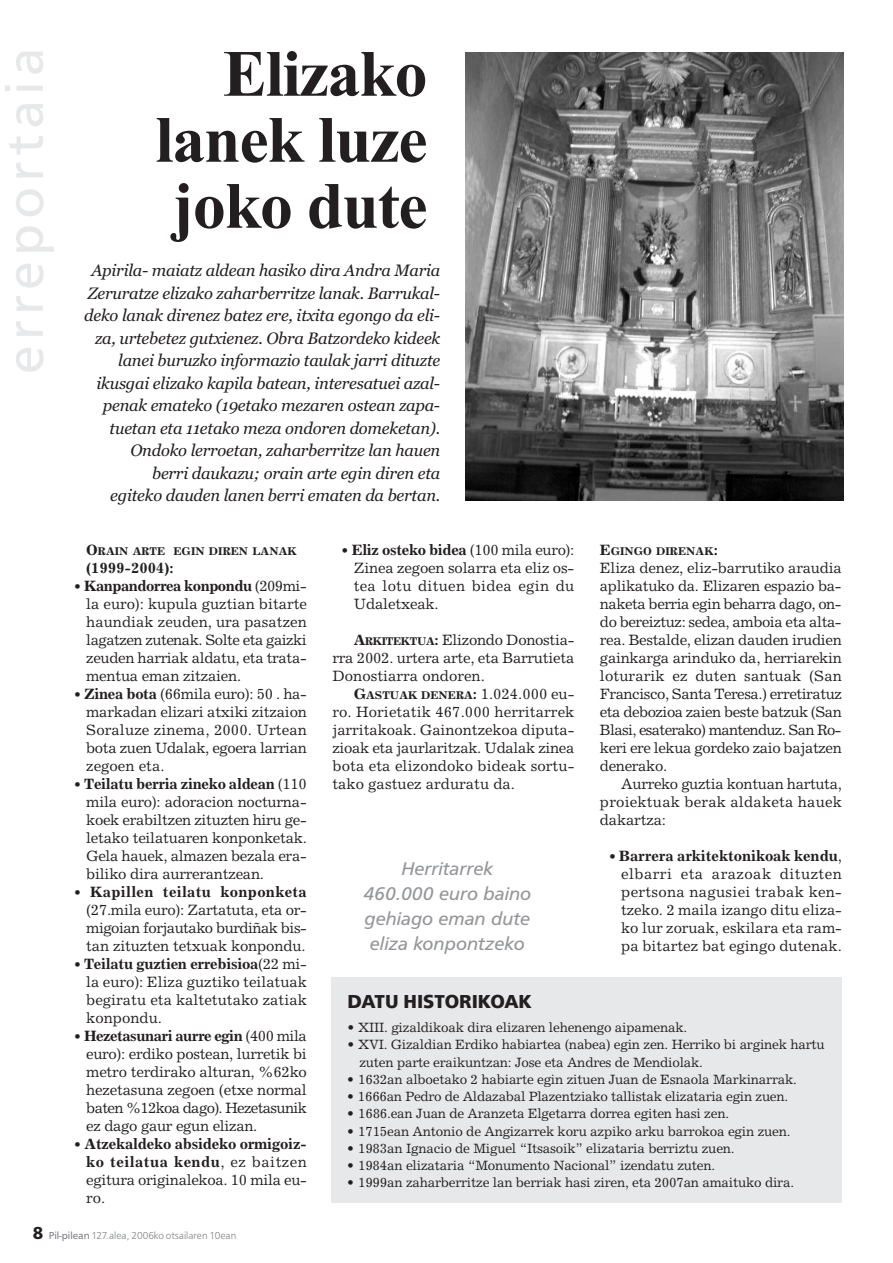
<style>
.page{position:relative;width:893px;height:1263px;background:#fff}
.page>*{position:absolute;margin:0;border:0;box-sizing:border-box;transform-origin:0 0}
.t1{font:700 66px/66px "Times New Roman";letter-spacing:-.02em;color:#231f20;text-align:justify}
.t2{font:54px "Frutus T";letter-spacing:.105em;color:#e7e8e9}
.t3{font:19.5px "Frutus T Bold";color:#231f20}
.t4{font:19.05px/24.9px "Frutus T Italic";color:#939598;text-align:center}
.t5{font:italic 16.5px/22.5px "Georgia";letter-spacing:-.01em;color:#231f20;text-align:right}
.t6{font:15px/18px "Excelsior LT Std";letter-spacing:-.01em;color:#231f20;text-align:justify}
.t7{font:700 15px/18px "Excelsior LT Std";letter-spacing:-.015em;color:#231f20;text-align:justify}
.t8{font:13.5px/17.2px "Excelsior LT Std";letter-spacing:-.015em;color:#231f20}
.t9{font:700 11.25px "Excelsior LT Std";color:#231f20}
.t10{font:10.5px "Frutus T Light";color:#808285}
.s1{font-size:15px}
.s2{font-size:13.5px}
.s3{font-weight:700}
.s4{font-weight:400;font-size:13.5px}
.s5{font-weight:400}
.s6{font-weight:700;font-size:11.25px}
.s7{font-weight:400;font-size:15px}
.s8{font-family:"Frutus T Bold";font-size:18px;color:#231f20}
.s9{font-family:"Frutus T"}
</style>
<div class="page">
<img style="left:466px;top:53px;width:378px;height:447px">
<div style="left:331px;top:977px;width:511px;height:226px;background:#e7e8e9"></div>
<h2 class="t2" style="left:-7px;top:374px;width:328px;rotate:-90deg">erreportaia</h2>
<h1 class="t1" style="left:155px;top:40px;width:274px;text-indent:68px">Elizako lanek luze joko dute</h1>
<p class="t5" style="left:84px;top:259px;width:358px">Apirila- maiatz aldean hasiko dira Andra Maria Zeruratze elizako zaharberritze lanak. Barrukal&shy;deko lanak direnez batez ere, itxita egongo da eli&shy;za, urtebetez gutxienez. Obra Batzordeko kideek lanei buruzko informazio taulak jarri dituzte ikusgai elizako kapila batean, interesatuei azal&shy;penak emateko (19etako mezaren ostean zapa&shy;tuetan eta 11etako meza ondoren domeketan).<br>Ondoko lerroetan, zaharberritze lan hauen<br>berri daukazu; orain arte egin diren eta<br>egiteko dauden lanen berri ematen da bertan.</p>
<p class="t9" style="left:86px;top:547px;width:212px"><span class="s1">O</span>RAIN ARTE EGIN DIREN LANAK</p>
<p class="t7" style="left:86px;top:560px;width:89px">(1999-2004):</p>
<p class="t6" style="left:86px;top:578px;width:222px;text-indent:-13px"><span class="s2">•</span> <span class="s3">Kanpandorrea konpondu</span> (209mi&shy;la euro): kupula guztian bitarte haundiak zeuden, ura pasatzen lagatzen zutenak. Solte eta gaizki zeuden harriak aldatu, eta trata&shy;mentua eman zitzaien.</p>
<p class="t6" style="left:86px;top:686px;width:222px;text-indent:-13px"><span class="s2">•</span> <span class="s3">Zinea bota</span> (66mila euro): 50 . ha&shy;markadan elizari atxiki zitzaion Soraluze zinema, 2000. Urtean bota zuen Udalak, egoera larrian zegoen eta.</p>
<p class="t6" style="left:86px;top:776px;width:222px;text-indent:-13px"><span class="s2">•</span> <span class="s3">Teilatu berria zineko aldean</span> (110 mila euro): adoracion nocturna&shy;koek erabiltzen zituzten hiru ge&shy;letako teilatuaren konponketak.<br>Gela hauek, almazen bezala era&shy;biliko dira aurrerantzean.</p>
<p class="t6" style="left:86px;top:884px;width:222px;text-indent:-13px"><span class="s2">•</span> <span class="s3">Kapillen teilatu konponketa </span>(27.mila euro): Zartatuta, eta or&shy;migoian forjautako burdiñak bis&shy;tan zituzten tetxuak konpondu.</p>
<p class="t6" style="left:86px;top:956px;width:222px;text-indent:-13px"><span class="s2">•</span> <span class="s3">Teilatu guztien errebisioa</span>(22 mi&shy;la euro): Eliza guztiko teilatuak begiratu eta kaltetutako zatiak konpondu.</p>
<p class="t6" style="left:86px;top:1028px;width:222px;text-indent:-13px"><span class="s2">•</span> <span class="s3">Hezetasunari aurre egin</span> (400 mila euro): erdiko postean, lurretik bi metro terdirako alturan, %62ko hezetasuna zegoen (etxe normal baten %12koa dago). Hezetasunik ez dago gaur egun elizan.</p>
<p class="t7" style="left:86px;top:1136px;width:222px;text-indent:-13px"><span class="s4">•</span> Atzekaldeko absideko ormigoiz&shy;ko teilatua kendu<span class="s5">, ez baitzen egitura originalekoa. 10 mila eu&shy;ro.</span></p>
<p class="t6" style="left:354px;top:542px;width:222px;text-indent:-13px"><span class="s2">•</span> <span class="s3">Eliz osteko bidea</span> (100 mila euro):<br>Zinea zegoen solarra eta eliz os&shy;tea lotu dituen bidea egin du Udaletxeak.</p>
<p class="t6" style="left:332px;top:632px;width:243px;text-indent:21px"><span class="s3">A</span><span class="s6">RKITEKTUA</span><span class="s3">:</span> Elizondo Donostia&shy;rra 2002. urtera arte, eta Barrutieta Donostiarra ondoren.</p>
<p class="t9" style="left:354px;top:691px;width:222px"><span class="s1">G</span>ASTUAK DENERA<span class="s1">:</span> <span class="s7">1.024.000 eu-</span></p>
<p class="t6" style="left:332px;top:704px;width:243px">ro. Horietatik 467.000 herritarrek jarritakoak. Gainontzekoa diputa&shy;zioak eta jaurlaritzak. Udalak zinea bota eta elizondoko bideak sortu&shy;tako gastuez arduratu da.</p>
<p class="t4" style="left:363px;top:856px;width:169px">Herritarrek<br>460.000 euro baino gehiago eman dute eliza konpontzeko</p>
<h3 class="t3" style="left:348px;top:990px;width:186px">DATU HISTORIKOAK</h3>
<p class="t9" style="left:600px;top:547px;width:119px"><span class="s1">E</span>GINGO DIRENAK<span class="s1">:</span></p>
<p class="t6" style="left:600px;top:560px;width:243px">Eliza denez, eliz-barrutiko araudia aplikatuko da. Elizaren espazio ba&shy;naketa berria egin beharra dago, on&shy;do bereiztuz: sedea, amboia eta alta&shy;rea. Bestalde, elizan dauden irudien gainkarga arinduko da, herriarekin loturarik ez duten santuak (San Francisco, Santa Teresa.) erretiratuz eta debozioa zaien beste batzuk (San Blasi, esaterako) mantenduz. San Ro&shy;keri ere lekua gordeko zaio bajatzen denerako.</p>
<p class="t6" style="left:600px;top:776px;width:243px;text-indent:21px">Aurreko guztia kontuan hartuta, proiektuak berak aldaketa hauek dakartza:</p>
<p class="t6" style="left:621px;top:848px;width:222px;text-indent:-13px"><span class="s2">•</span> <span class="s3">Barrera arkitektonikoak kendu</span>, elbarri eta arazoak dituzten pertsona nagusiei trabak ken&shy;tzeko. 2 maila izango ditu eliza&shy;ko lur zoruak, eskilara eta ram&shy;pa bitartez bat egingo dutenak.</p>
<p class="t8" style="left:347px;top:1020px;width:342px">• XIII. gizaldikoak dira elizaren lehenengo aipamenak.</p>
<p class="t8" style="left:359px;top:1037px;width:467px;text-indent:-13px">• XVI. Gizaldian Erdiko habiartea (nabea) egin zen. Herriko bi arginek hartu zuten parte eraikuntzan: Jose eta Andres de Mendiolak.</p>
<p class="t8" style="left:347px;top:1072px;width:452px">• 1632an alboetako 2 habiarte egin zituen Juan de Esnaola Markinarrak.</p>
<p class="t8" style="left:347px;top:1089px;width:443px">• 1666an Pedro de Aldazabal Plazentziako tallistak elizataria egin zuen.</p>
<p class="t8" style="left:347px;top:1106px;width:384px">• 1686.ean Juan de Aranzeta Elgetarra dorrea egiten hasi zen.</p>
<p class="t8" style="left:347px;top:1124px;width:445px">• 1715ean Antonio de Angizarrek koru azpiko arku barrokoa egin zuen.</p>
<p class="t8" style="left:347px;top:1141px;width:389px">• 1983an Ignacio de Miguel “Itsasoik” elizataria berriztu zuen.</p>
<p class="t8" style="left:347px;top:1158px;width:370px">• 1984an elizataria “Monumento Nacional” izendatu zuten.</p>
<p class="t8" style="left:347px;top:1175px;width:449px">• 1999an zaharberritze lan berriak hasi ziren, eta 2007an amaituko dira.</p>
<p class="t10" style="left:33px;top:1229px;width:205px"><span class="s8">8</span> <span class="s9">Pil-pilean</span> 127.alea, 2006ko otsailaren 10ean</p>
</div>
